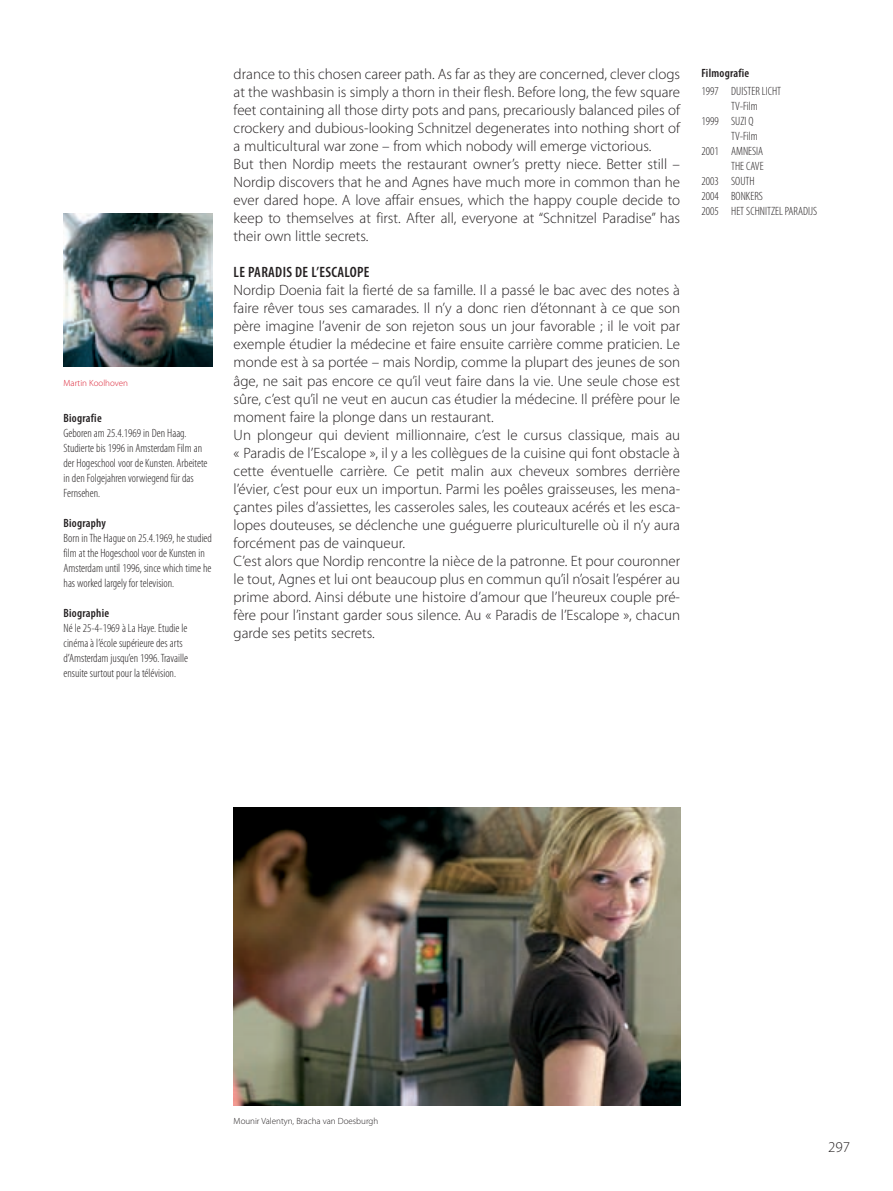
<style>
.page{position:relative;width:893px;height:1191px;background:#fff}
.page>*{position:absolute;margin:0;border:0;box-sizing:border-box;transform-origin:0 0}
.t1{font:300 15px/18px "Myriad Pro";color:#231f20}
.t2{font:600 condensed 15px "Myriad Pro";letter-spacing:.02em;color:#231f20}
.t3{font:300 condensed 12px/15px "Myriad Pro";color:#231f20}
.t4{font:600 condensed 12px "Myriad Pro";letter-spacing:.02em;color:#231f20}
.t5{font:300 9px "Myriad Pro";color:#231f20}
.t6{font:300 9px "Myriad Pro";color:#db1f32}
</style>
<div class="page">
<img style="left:63px;top:213px;width:618px;height:893px">
<p class="t6" style="left:64px;top:379px;width:66px">Martin Koolhoven</p>
<p class="t4" style="left:64px;top:414px;width:40px">Biografie</p>
<p class="t3" style="left:64px;top:426px;width:145px">Geboren am 25.4.1969 in Den Haag.<br>Studierte bis 1996 in Amsterdam Film an der Hogeschool voor de Kunsten. Arbeitete in den Folgejahren vorwiegend für das<br>Fernsehen.</p>
<p class="t4" style="left:64px;top:519px;width:44px">Biography</p>
<p class="t3" style="left:64px;top:531px;width:150px">Born in The Hague on 25.4.1969, he studied film at the Hogeschool voor de Kunsten in Amsterdam until 1996, since which time he has worked largely for television.</p>
<p class="t4" style="left:64px;top:609px;width:47px">Biographie</p>
<p class="t3" style="left:64px;top:621px;width:126px">Né le 25-4-1969 à La Haye. Etudie le cinéma à l’école supérieure des arts d’Amsterdam jusqu’en 1996. Travaille ensuite surtout pour la télévision.</p>
<p class="t1" style="left:234px;top:66px;width:448px">drance to this chosen career path. As far as they are concerned, clever clogs at the washbasin is simply a thorn in their flesh. Before long, the few square feet containing all those dirty pots and pans, precariously balanced piles of crockery and dubious-looking Schnitzel degenerates into nothing short of a multicultural war zone – from which nobody will emerge victorious.<br>But then Nordip meets the restaurant owner’s pretty niece. Better still – Nordip discovers that he and Agnes have much more in common than he ever dared hope. A love affair ensues, which the happy couple decide to keep to themselves at first. After all, everyone at “Schnitzel Paradise” has their own little secrets.</p>
<p class="t2" style="left:234px;top:268px;width:137px">LE PARADIS DE L’ESCALOPE</p>
<p class="t1" style="left:234px;top:282px;width:448px">Nordip Doenia fait la fierté de sa famille. Il a passé le bac avec des notes à faire rêver tous ses camarades. Il n’y a donc rien d’étonnant à ce que son père imagine l’avenir de son rejeton sous un jour favorable ; il le voit par exemple étudier la médecine et faire ensuite carrière comme praticien. Le monde est à sa portée – mais Nordip, comme la plupart des jeunes de son âge, ne sait pas encore ce qu’il veut faire dans la vie. Une seule chose est sûre, c’est qu’il ne veut en aucun cas étudier la médecine. Il préfère pour le moment faire la plonge dans un restaurant.<br>Un plongeur qui devient millionnaire, c’est le cursus classique, mais au « Paradis de l’Escalope », il y a les collègues de la cuisine qui font obstacle à cette éventuelle carrière. Ce petit malin aux cheveux sombres derrière l’évier, c’est pour eux un importun. Parmi les poêles graisseuses, les mena&shy;çantes piles d’assiettes, les casseroles sales, les couteaux acérés et les esca&shy;lopes douteuses, se déclenche une guéguerre pluriculturelle où il n’y aura forcément pas de vainqueur.<br>C’est alors que Nordip rencontre la nièce de la patronne. Et pour couronner le tout, Agnes et lui ont beaucoup plus en commun qu’il n’osait l’espérer au prime abord. Ainsi débute une histoire d’amour que l’heureux couple pré&shy;fère pour l’instant garder sous silence. Au « Paradis de l’Escalope », chacun garde ses petits secrets.</p>
<p class="t4" style="left:701px;top:69px;width:49px">Filmografie</p>
<p class="t3" style="left:701px;top:84px;width:81px">1997 DUISTER LICHT</p>
<p class="t3" style="left:731px;top:99px;width:28px">TV-Film</p>
<p class="t3" style="left:701px;top:114px;width:54px">1999 SUZI Q</p>
<p class="t3" style="left:731px;top:129px;width:28px">TV-Film</p>
<p class="t3" style="left:701px;top:144px;width:63px">2001 AMNESIA</p>
<p class="t3" style="left:731px;top:159px;width:34px">THE CAVE</p>
<p class="t3" style="left:701px;top:174px;width:55px">2003 SOUTH</p>
<p class="t3" style="left:701px;top:189px;width:63px">2004 BONKERS</p>
<p class="t3" style="left:701px;top:204px;width:117px">2005 HET SCHNITZEL PARADIJS</p>
<p class="t5" style="left:234px;top:1117px;width:146px">Mounir Valentyn, Bracha van Doesburgh</p>
<p class="t1" style="left:828px;top:1138px;width:23px">297</p>
</div>
